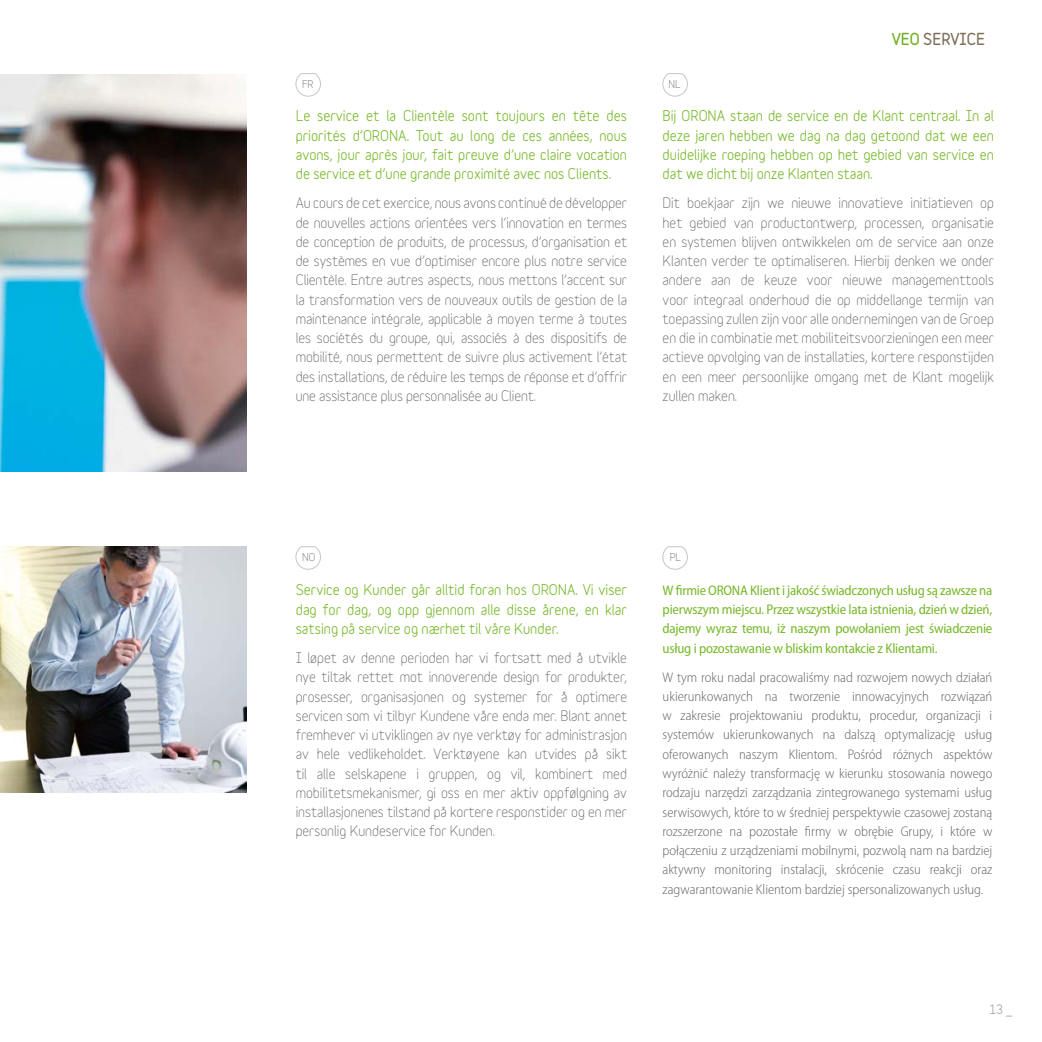
<style>
.page{position:relative;width:1042px;height:1042px;background:#fff}
.page>*{position:absolute;margin:0;border:0;box-sizing:border-box;transform-origin:0 0}
.t1{font:900 14.88px "Variable";color:#80715d}
.t2{font:900 14.88px "Variable";color:#73af26}
.t3{font:14px/19.2px "Variable";color:#636362;text-align:justify}
.t4{font:300 semi-condensed 14px/19.2px "Myriad Pro";color:#636362;text-align:justify}
.t5{font:700 14px/19.2px "Variable";color:#76b828;text-align:justify}
.t6{font:semi-condensed 14px/19.2px "Myriad Pro";letter-spacing:-.015em;color:#76b828;text-align:justify}
.t7{font:700 12.25px "Variable";color:#9c9d9d}
.t8{font:10.5px "Variable";color:#636362}
</style>
<div class="page">
<img style="left:0;top:74px;width:246px;height:397px">
<img style="left:0;top:546px;width:246px;height:247px">
<svg style="left:295px;top:73px;width:26px;height:24px"></svg>
<svg style="left:662px;top:73px;width:26px;height:24px"></svg>
<svg style="left:295px;top:546px;width:26px;height:24px"></svg>
<svg style="left:662px;top:546px;width:26px;height:24px"></svg>
<p class="t8" style="left:302px;top:78px;width:13px">FR</p>
<p class="t8" style="left:668px;top:78px;width:14px">NL</p>
<p class="t2" style="left:892px;top:29px;width:10px">VEO</p>
<p class="t1" style="left:923px;top:29px;width:63px">SERVICE</p>
<p class="t5" style="left:296px;top:106px;width:333px">Le service et la Clientèle sont toujours en tête des priorités d’ORONA. Tout au long de ces années, nous avons, jour après jour, fait preuve d’une claire vocation de service et d’une grande proximité avec nos Clients.</p>
<p class="t3" style="left:296px;top:194px;width:333px">Au cours de cet exercice, nous avons continué de développer de nouvelles actions orientées vers l’innovation en termes de conception de produits, de processus, d’organisation et de systèmes en vue d’optimiser encore plus notre service Clientèle. Entre autres aspects, nous mettons l’accent sur la transformation vers de nouveaux outils de gestion de la maintenance intégrale, applicable à moyen terme à toutes les sociétés du groupe, qui, associés à des dispositifs de mobilité, nous permettent de suivre plus activement l’état des installations, de réduire les temps de réponse et d’offrir une assistance plus personnalisée au Client.</p>
<p class="t5" style="left:662px;top:106px;width:333px">Bij ORONA staan de service en de Klant centraal. In al deze jaren hebben we dag na dag getoond dat we een duidelijke roeping hebben op het gebied van service en dat we dicht bij onze Klanten staan.</p>
<p class="t3" style="left:662px;top:194px;width:333px">Dit boekjaar zijn we nieuwe innovatieve initiatieven op het gebied van productontwerp, processen, organisatie en systemen blijven ontwikkelen om de service aan onze Klanten verder te optimaliseren. Hierbij denken we onder andere aan de keuze voor nieuwe managementtools voor integraal onderhoud die op middellange termijn van toepassing zullen zijn voor alle ondernemingen van de Groep en die in combinatie met mobiliteitsvoorzieningen een meer actieve opvolging van de installaties, kortere responstijden en een meer persoonlijke omgang met de Klant mogelijk zullen maken.</p>
<p class="t8" style="left:302px;top:551px;width:15px">NO</p>
<p class="t8" style="left:670px;top:551px;width:13px">PL</p>
<p class="t5" style="left:296px;top:580px;width:333px">Service og Kunder går alltid foran hos ORONA. Vi viser dag for dag, og opp gjennom alle disse årene, en klar satsing på service og nærhet til våre Kunder.</p>
<p class="t3" style="left:296px;top:648px;width:333px">I løpet av denne perioden har vi fortsatt med å utvikle nye tiltak rettet mot innoverende design for produkter, prosesser, organisasjonen og systemer for å optimere servicen som vi tilbyr Kundene våre enda mer. Blant annet fremhever vi utviklingen av nye verktøy for administrasjon av hele vedlikeholdet. Verktøyene kan utvides på sikt til alle selskapene i gruppen, og vil, kombinert med mobilitetsmekanismer, gi oss en mer aktiv oppfølgning av installasjonenes tilstand på kortere responstider og en mer personlig Kundeservice for Kunden.</p>
<p class="t6" style="left:662px;top:581px;width:331px">W firmie ORONA Klient i jakość świadczonych usług są zawsze na pierwszym miejscu. Przez wszystkie lata istnienia, dzień w dzień, dajemy wyraz temu, iż naszym powołaniem jest świadczenie usług i pozostawanie w bliskim kontakcie z Klientami.</p>
<p class="t4" style="left:662px;top:668px;width:331px">W tym roku nadal pracowaliśmy nad rozwojem nowych działań ukierunkowanych na tworzenie innowacyjnych rozwiązań w zakresie projektowaniu produktu, procedur, organizacji i systemów ukierunkowanych na dalszą optymalizację usług oferowanych naszym Klientom. Pośród różnych aspektów wyróżnić należy transformację w kierunku stosowania nowego rodzaju narzędzi zarządzania zintegrowanego systemami usług serwisowych, które to w średniej perspektywie czasowej zostaną rozszerzone na pozostałe firmy w obrębie Grupy, i które w połączeniu z urządzeniami mobilnymi, pozwolą nam na bardziej aktywny monitoring instalacji, skrócenie czasu reakcji oraz zagwarantowanie Klientom bardziej spersonalizowanych usług.</p>
<p class="t7" style="left:989px;top:1002px;width:25px">13 _</p>
</div>
